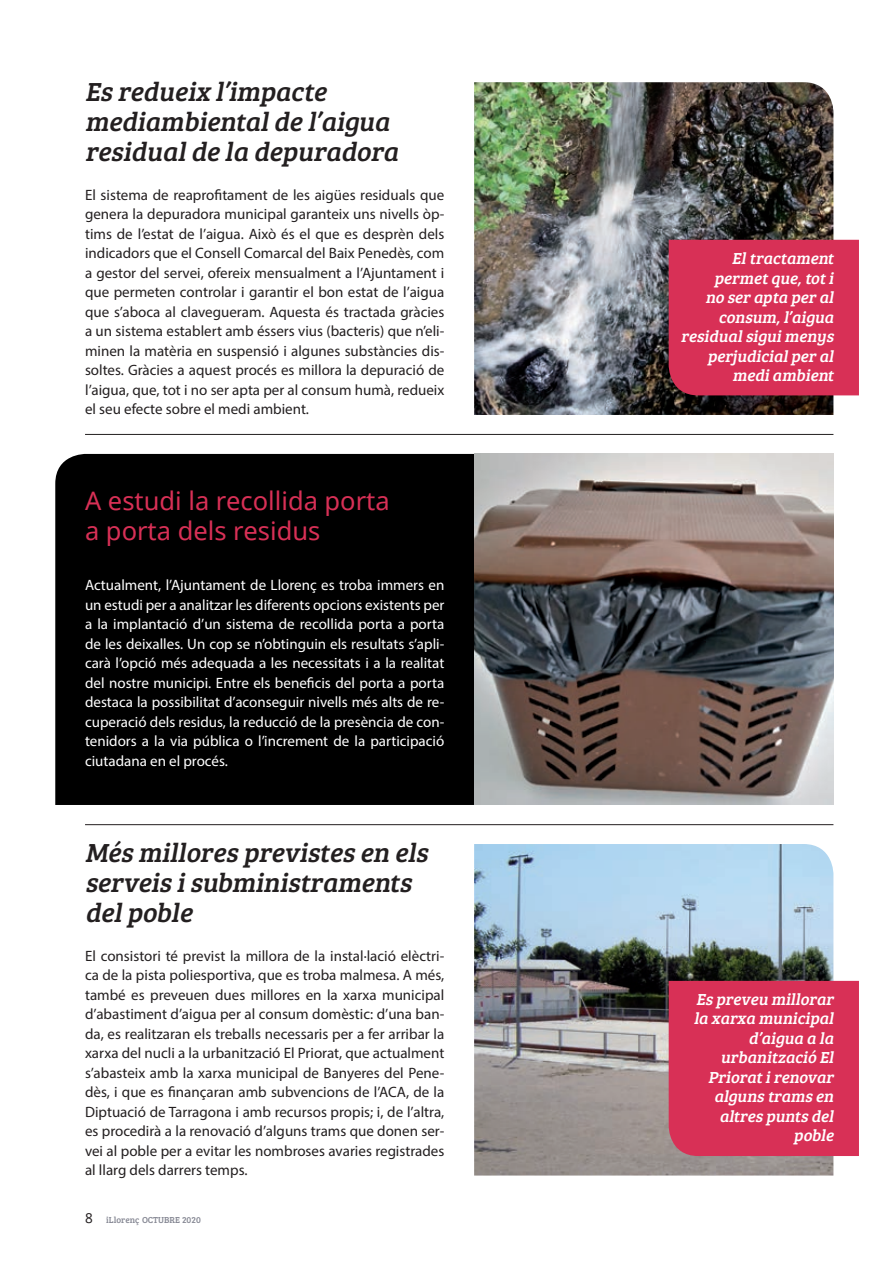
<style>
.page{position:relative;width:893px;height:1263px;background:#fff}
.page>*{position:absolute;margin:0;border:0;box-sizing:border-box;transform-origin:0 0}
.Subtítol{font:italic 27px/30px "Bree Serif";color:#231f20}
.t1{font:25.5px/30px "Noto Sans";color:#d83056}
.Subtítol-2{font:italic 16.5px/19.5px "Bree Serif";color:#fff;text-align:right}
.t2{font:15px/19.5px "Myriad Pro";color:#231f20;text-align:justify}
.t3{font:15px/19.5px "Myriad Pro";color:#fff;text-align:justify}
.t4{font:9px "Bree Serif";color:#868894}
.s1{font-family:"Noto Sans";font-size:13.5px;color:#231f20}
</style>
<div class="page">
<div style="left:55px;top:454px;width:419px;height:351px;background:#000"></div>
<img style="left:474px;top:82px;width:359px;height:333px">
<img style="left:474px;top:844px;width:359px;height:331px">
<svg style="left:474px;top:454px;width:359px;height:351px;background:#79706d"></svg>
<div style="left:669px;top:981px;width:190px;height:175px;background:#d83056"></div>
<div style="left:669px;top:240px;width:190px;height:155px;background:#d83056"></div>
<hr style="left:85px;top:434px;width:748px;height:1px;background:#231f20">
<hr style="left:85px;top:824px;width:748px;height:1px;background:#231f20">
<p class="Subtítol" style="left:85px;top:75px;width:321px">Es redueix l’impacte mediambientalde l’aigua residualde la depuradora</p>
<p class="t2" style="left:85px;top:185px;width:361px">El sistema de reaprofitament de les aigües residuals que genera la depuradora municipal garanteix uns nivells òp&shy;tims de l’estat de l’aigua. Això és el que es desprèn dels indicadors que el Consell Comarcal del Baix Penedès, com a gestor del servei, ofereix mensualment a l’Ajuntament i que permeten controlar i garantir el bon estat de l’aigua que s’aboca al clavegueram. Aquesta és tractada gràcies a un sistema establert amb éssers vius (bacteris) que n’eli&shy;minen la matèria en suspensió i algunes substàncies dis&shy;soltes. Gràcies a aquest procés es millora la depuració de l’aigua, que, tot i no ser apta per al consum humà, redueix el seu efecte sobre el medi ambient.</p>
<p class="t1" style="left:85px;top:485px;width:306px">A estudi la recollida porta a porta dels residus</p>
<p class="t3" style="left:85px;top:575px;width:361px">Actualment, l’Ajuntament de Llorenç es troba immers en un estudi per a analitzar les diferents opcions existents per a la implantació d’un sistema de recollida porta a porta de les deixalles. Un cop se n’obtinguin els resultats s’apli&shy;carà l’opció més adequada a les necessitats i a la realitat del nostre municipi. Entre els beneficis del porta a porta destaca la possibilitat d’aconseguir nivells més alts de re&shy;cuperació dels residus, la reducció de la presència de con&shy;tenidors a la via pública o l’increment de la participació ciutadana en el procés.</p>
<p class="Subtítol" style="left:85px;top:837px;width:351px">Més millores previstes en els serveis isubministraments delpoble</p>
<p class="t2" style="left:85px;top:946px;width:361px">El consistori té previst la millora de la instal·lació elèctri&shy;ca de la pista poliesportiva, que es troba malmesa. A més, també es preveuen dues millores en la xarxa municipal d’abastiment d’aigua per al consum domèstic: d’una ban&shy;da, es realitzaran els treballs necessaris per a fer arribar la xarxa del nucli a la urbanització El Priorat, que actualment s’abasteix amb la xarxa municipal de Banyeres del Pene&shy;dès, i que es finançaran amb subvencions de l’ACA, de la Diptuació de Tarragona i amb recursos propis; i, de l’altra, es procedirà a la renovació d’alguns trams que donen ser&shy;vei al poble per a evitar les nombroses avaries registrades al llarg dels darrers temps.</p>
<p class="t4" style="left:85px;top:1213px;width:117px"><span class="s1">8</span> iLlorenç OCTUBRE 2020</p>
<p class="Subtítol-2" style="left:681px;top:248px;width:158px">Eltractament permetque,toti<br>no ser apta per al consum,l’aigua residualsiguimenys perjudicialper al mediambient</p>
<p class="Subtítol-2" style="left:694px;top:988px;width:145px">Es preveu millorar la xarxa municipal d’aigua a la urbanització El<br>Prioratirenovar alguns trams en altres punts del poble</p>
</div>
